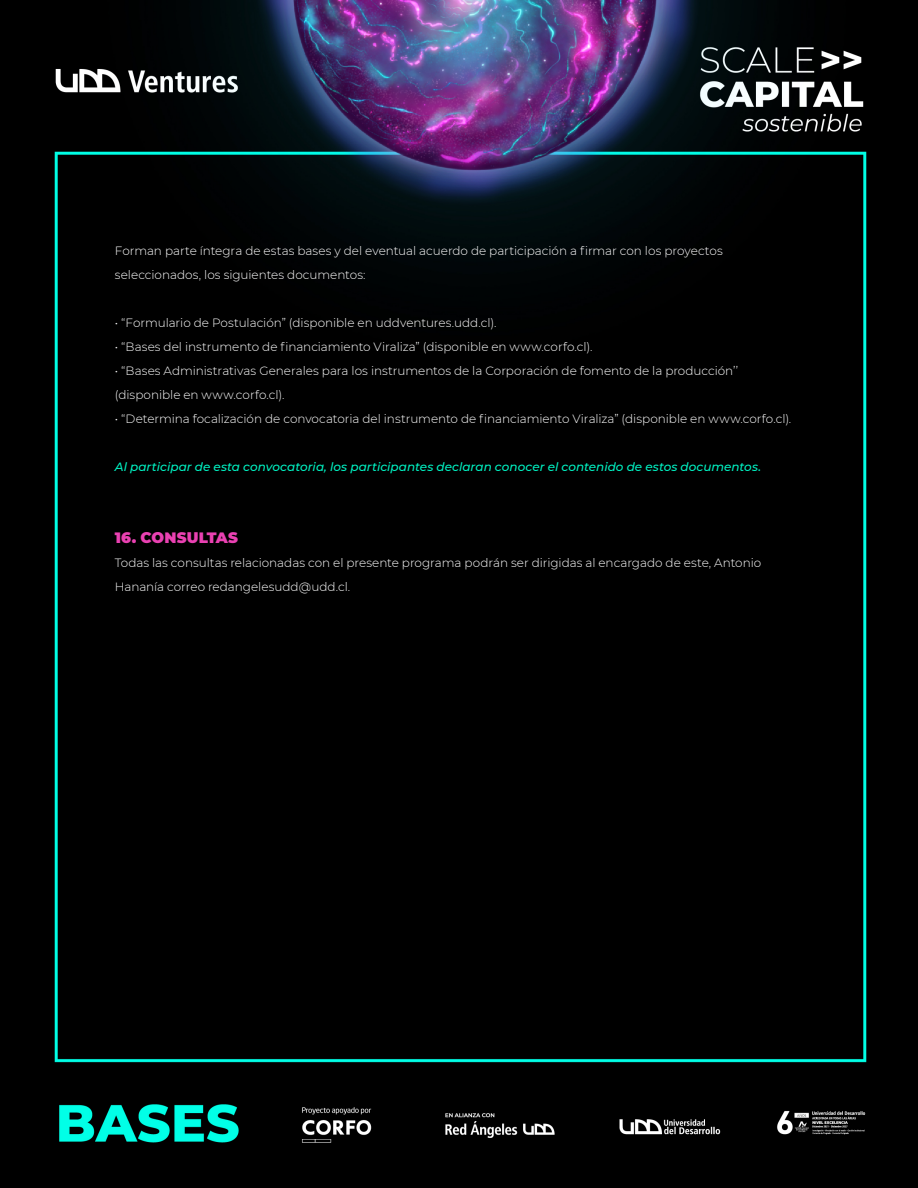
<style>
.page{position:relative;width:918px;height:1188px;background:#fff}
.page>*{position:absolute;margin:0;border:0;box-sizing:border-box;transform-origin:0 0}
.t1{font:900 15px "Montserrat";letter-spacing:.01em;color:#ea41b2}
.t2{font:300 12px/24px "Montserrat";color:#fff}
.t3{font:italic 500 12px "Montserrat";color:#00f3c3}
</style>
<div class="page">
<img style="left:0;top:0;width:918px;height:1188px">
<p class="t2" style="left:115px;top:238px;width:609px">Forman parte íntegra de estas bases y del eventual acuerdo de participación a firmar con los proyectos seleccionados, los siguientes documentos:</p>
<p class="t2" style="left:115px;top:310px;width:383px">• “Formulario de Postulación” (disponible en uddventures.udd.cl).</p>
<p class="t2" style="left:115px;top:334px;width:479px">• “Bases del instrumento de financiamiento Viraliza” (disponible en www.corfo.cl).</p>
<p class="t2" style="left:115px;top:358px;width:625px">• “Bases Administrativas Generales para los instrumentos de la Corporación de fomento de la producción’’ (disponible en www.corfo.cl).</p>
<p class="t2" style="left:115px;top:406px;width:678px">• “Determina focalización de convocatoria del instrumento de financiamiento Viraliza” (disponible en www.corfo.cl).</p>
<p class="t3" style="left:115px;top:458px;width:648px">Al participar de esta convocatoria, los participantes declaran conocer el contenido de estos documentos.</p>
<p class="t1" style="left:115px;top:526px;width:125px">16. CONSULTAS</p>
<p class="t2" style="left:115px;top:550px;width:648px">Todas las consultas relacionadas con el presente programa podrán ser dirigidas al encargado de este, Antonio<br>Hananía correo redangelesudd@udd.cl.</p>
</div>
